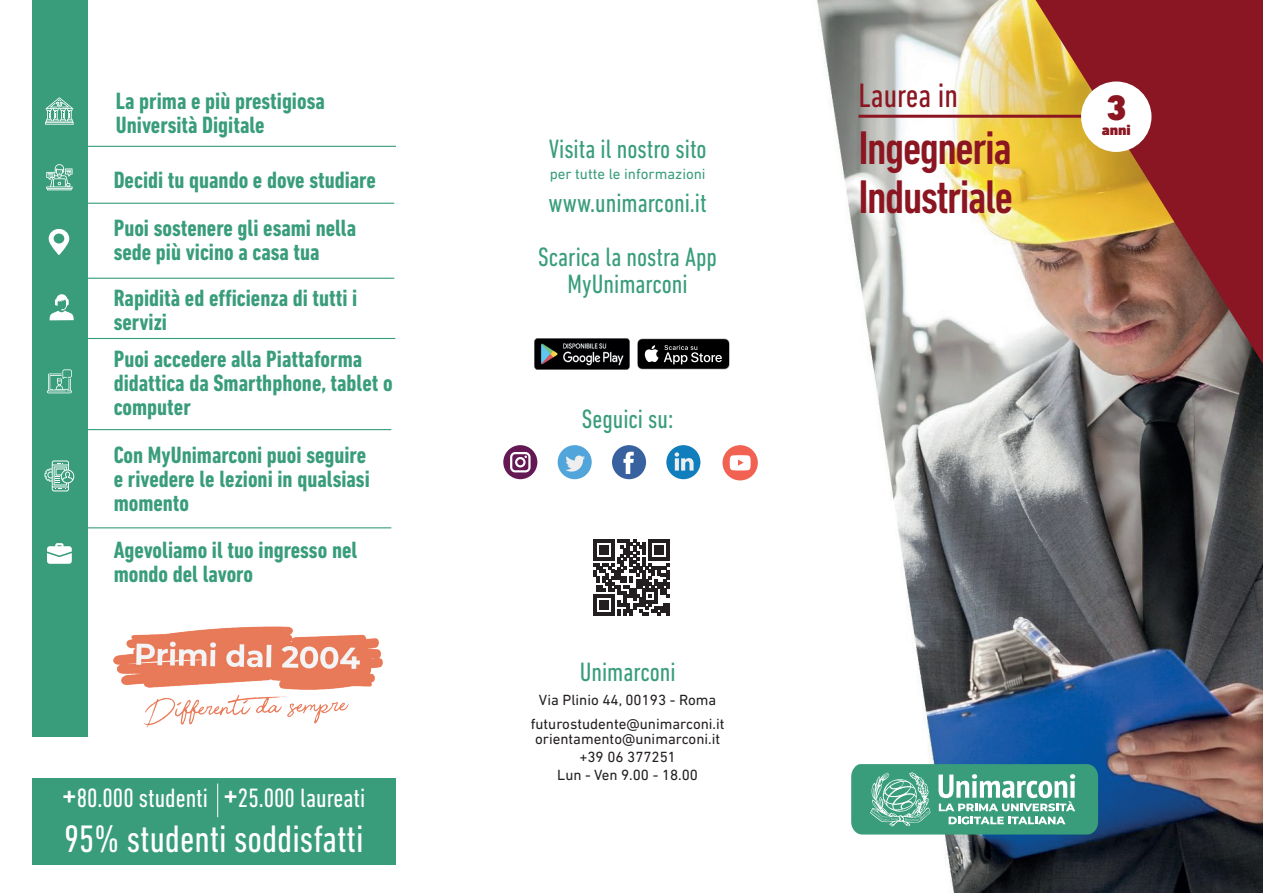
<style>
.page{position:relative;width:1263px;height:893px;background:#fff}
.page>*{position:absolute;margin:0;border:0;box-sizing:border-box;transform-origin:0 0}
.t1{font:500 condensed 48px/49.5px "DIN Next LT Pro";letter-spacing:-.03em;color:#8b1621}
.t2{font:condensed 39px "DIN Next LT Pro";color:#fff}
.t3{font:900 36px "DIN Next LT Pro";color:#8b1621}
.t4{font:condensed 34.5px "DIN Next LT Pro";color:#8b1621}
.t5{font:condensed 27px/54px "DIN Next LT Pro";color:#399d7c;text-align:center}
.t6{font:condensed 27px "DIN Next LT Pro";color:#fff}
.t7{font:condensed 27px "DIN Next LT Pro";color:#399d7b}
.t8{font:700 condensed 24px/24px "DIN Next LT Pro";color:#399d7b}
.t9{font:15px/18px "DIN Next LT Pro";color:#231f20;text-align:center}
.t10{font:15px "DIN Next LT Pro";color:#399d7c}
.t11{font:900 15px "DIN Next LT Pro";color:#8b1621}
.s1{font-size:37.5px}
</style>
<div class="page">
<img style="left:32px;top:0;width:1231px;height:893px">
<hr style="left:858px;top:115px;width:250px;height:3px;background:#8b1621">
<div style="left:32px;top:0;width:56px;height:737px;background:#399d7b"></div>
<div style="left:32px;top:778px;width:363px;height:86px;background:#399d7b"></div>
<svg style="left:45px;top:97px;width:29px;height:28px"></svg>
<svg style="left:50px;top:294px;width:24px;height:26px"></svg>
<hr style="left:41px;top:146px;width:355px;height:1px;background:#399d7b">
<hr style="left:39px;top:203px;width:355px;height:1px;background:#399d7b">
<hr style="left:39px;top:278px;width:355px;height:1px;background:#399d7b">
<hr style="left:40px;top:338px;width:355px;height:1px;background:#399d7b">
<hr style="left:36px;top:429px;width:355px;height:1px;background:#399d7b">
<hr style="left:36px;top:527px;width:355px;height:1px;background:#399d7b">
<svg style="left:49px;top:229px;width:20px;height:26px"></svg>
<svg style="left:47px;top:369px;width:25px;height:24px"></svg>
<svg style="left:46px;top:164px;width:27px;height:26px"></svg>
<svg style="left:47px;top:543px;width:25px;height:21px"></svg>
<hr style="left:217px;top:783px;width:1px;height:34px;background:#fff">
<svg style="left:45px;top:460px;width:29px;height:31px"></svg>
<svg style="left:637px;top:338px;width:93px;height:31px;background:#313131"></svg>
<div style="left:558px;top:445px;width:34px;height:34px;background:#51a5db;border-radius:50%"></div>
<svg style="left:565px;top:455px;width:20px;height:17px"></svg>
<div style="left:612px;top:445px;width:34px;height:34px;background:#38619f;border-radius:50%"></div>
<svg style="left:623px;top:452px;width:11px;height:22px"></svg>
<div style="left:666px;top:445px;width:34px;height:34px;background:#107ebc;border-radius:50%"></div>
<svg style="left:675px;top:452px;width:18px;height:19px"></svg>
<svg style="left:503px;top:445px;width:34px;height:34px"></svg>
<img style="left:100px;top:586px;width:295px;height:173px">
<svg style="left:1035px;top:0;width:228px;height:364px;background:#a1543c"></svg>
<img style="left:535px;top:338px;width:95px;height:31px">
<div style="left:722px;top:445px;width:36px;height:35px;background:#f16253;border-radius:50%"></div>
<svg style="left:730px;top:455px;width:21px;height:15px"></svg>
<svg style="left:851px;top:764px;width:247px;height:70px;background:#60b096"></svg>
<div style="left:1081px;top:82px;width:70px;height:70px;background:#fff;border-radius:50%"></div>
<svg style="left:593px;top:539px;width:77px;height:77px"></svg>
<hr style="left:666px;top:603px;width:4px;height:13px;background:#231f20">
<p class="t8" style="left:116px;top:89px;width:210px">La prima e più prestigiosa</p>
<h3 class="t4" style="left:858px;top:76px;width:101px">Laurea in</h3>
<p class="t8" style="left:116px;top:113px;width:150px">Università Digitale</p>
<p class="t8" style="left:114px;top:156px;width:264px;line-height:48px">Decidi tu quando e dove studiare<br>Puoi sostenere gli esami nella</p>
<p class="t8" style="left:114px;top:229px;width:245px;line-height:45.6px">sede più vicino a casa tua<br>Rapidità ed efficienza di tutti i</p>
<p class="t8" style="left:114px;top:303px;width:250px;line-height:37.5px">servizi<br>Puoi accedere alla Piattaforma</p>
<p class="t8" style="left:114px;top:371px;width:280px">didattica da Smarthphone, tablet o computer</p>
<p class="t8" style="left:114px;top:443px;width:258px">Con MyUnimarconi puoi seguire e rivedere le lezioni in qualsiasi momento</p>
<p class="t8" style="left:114px;top:538px;width:245px">Agevoliamo il tuo ingresso nel mondo del lavoro</p>
<h1 class="t1" style="left:858px;top:122px;width:156px">Ingegneria<br>Industriale</h1>
<p class="t5" style="left:549px;top:121px;width:159px">Visita il nostro sito</p>
<p class="t10" style="left:550px;top:165px;width:157px">per tutte le informazioni</p>
<p class="t5" style="left:538px;top:175px;width:180px">www.unimarconi.it<br>Scarica la nostra App</p>
<p class="t5" style="left:568px;top:256px;width:122px">MyUnimarconi</p>
<p class="t5" style="left:582px;top:391px;width:93px">Seguici su:</p>
<p class="t6" style="left:62px;top:783px;width:305px"><span class="s1">+</span>80.000 studenti <span class="s1">+</span>25.000 laureati</p>
<h2 class="t2" style="left:64px;top:817px;width:301px">95% studenti soddisfatti</h2>
<p class="t7" style="left:580px;top:657px;width:97px">Unimarconi</p>
<p class="t9" style="left:531px;top:688px;width:195px;line-height:24px">Via Plinio 44, 00193 - Roma futurostudente@unimarconi.it</p>
<p class="t9" style="left:535px;top:730px;width:187px">orientamento@unimarconi.it +39 06 377251<br>Lun - Ven 9.00 - 18.00</p>
<h3 class="t3" style="left:1106px;top:86px;width:22px">3</h3>
<p class="t11" style="left:1102px;top:121px;width:31px">anni</p>
</div>
